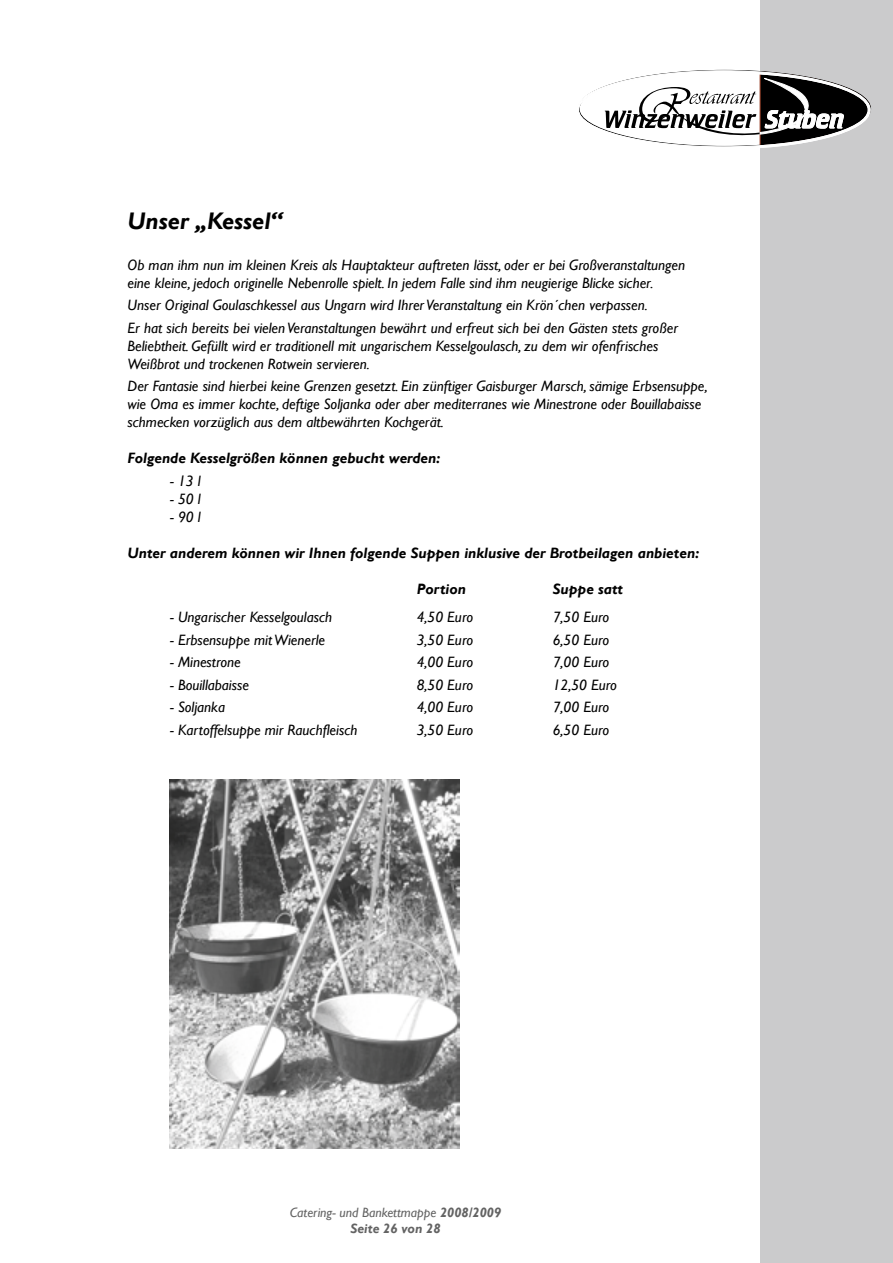
<style>
.page{position:relative;width:893px;height:1263px;background:#fff}
.page>*{position:absolute;margin:0;border:0;box-sizing:border-box;transform-origin:0 0}
.t1{font:italic 700 24px "Gill Sans";color:#000}
.t2{font:italic 15px/18px "Gill Sans";color:#000}
.t3{font:italic 700 15px "Gill Sans";color:#000}
.t4{font:italic 13.5px/16.2px "Gill Sans";color:#636363;text-align:center}
.s1{font-weight:700}
</style>
<div class="page">
<div style="left:760px;top:0;width:133px;height:1263px;background:#cbcbcc"></div>
<svg style="left:579px;top:71px;width:291px;height:77px"></svg>
<img style="left:169px;top:780px;width:291px;height:368px">
<h1 class="t1" style="left:128px;top:207px;width:156px">Unser „Kessel“</h1>
<p class="t2" style="left:128px;top:256px;width:559px">Ob man ihm nun im kleinen Kreis als Hauptakteur auftreten lässt, oder er bei Großveranstaltungen eine kleine, jedoch originelle Nebenrolle spielt. In jedem Falle sind ihm neugierige Blicke sicher.</p>
<p class="t2" style="left:128px;top:294px;width:552px;line-height:22.5px">Unser Original Goulaschkessel aus Ungarn wird Ihrer Veranstaltung ein Krön´chen verpassen.<br>Er hat sich bereits bei vielen Veranstaltungen bewährt und erfreut sich bei den Gästen stets großer</p>
<p class="t2" style="left:128px;top:337px;width:532px">Beliebtheit. Gefüllt wird er traditionell mit ungarischem Kesselgoulasch, zu dem wir ofenfrisches<br>Weißbrot und trockenen Rotwein servieren.</p>
<p class="t2" style="left:128px;top:377px;width:582px">Der Fantasie sind hierbei keine Grenzen gesetzt. Ein zünftiger Gaisburger Marsch, sämige Erbsensuppe, wie Oma es immer kochte, deftige Soljanka oder aber mediterranes wie Minestrone oder Bouillabaisse schmecken vorzüglich aus dem altbewährten Kochgerät.</p>
<p class="t3" style="left:128px;top:449px;width:314px">Folgende Kesselgrößen können gebucht werden:</p>
<p class="t2" style="left:170px;top:472px;width:32px">- 13 l</p>
<p class="t2" style="left:170px;top:490px;width:32px">- 50 l</p>
<p class="t2" style="left:170px;top:508px;width:32px">- 90 l</p>
<p class="t3" style="left:128px;top:544px;width:573px">Unter anderem können wir Ihnen folgende Suppen inklusive der Brotbeilagen anbieten:</p>
<p class="t3" style="left:417px;top:580px;width:51px">Portion</p>
<p class="t3" style="left:553px;top:580px;width:72px">Suppe satt</p>
<p class="t2" style="left:170px;top:608px;width:164px">- Ungarischer Kesselgoulasch</p>
<p class="t2" style="left:417px;top:608px;width:58px">4,50 Euro</p>
<p class="t2" style="left:553px;top:608px;width:58px">7,50 Euro</p>
<p class="t2" style="left:170px;top:631px;width:157px">- Erbsensuppe mit Wienerle</p>
<p class="t2" style="left:417px;top:631px;width:58px">3,50 Euro</p>
<p class="t2" style="left:553px;top:631px;width:58px">6,50 Euro</p>
<p class="t2" style="left:170px;top:653px;width:72px">- Minestrone</p>
<p class="t2" style="left:417px;top:653px;width:58px">4,00 Euro</p>
<p class="t2" style="left:553px;top:653px;width:58px">7,00 Euro</p>
<p class="t2" style="left:170px;top:676px;width:80px">- Bouillabaisse</p>
<p class="t2" style="left:417px;top:676px;width:58px">8,50 Euro</p>
<p class="t2" style="left:553px;top:676px;width:66px">12,50 Euro</p>
<p class="t2" style="left:170px;top:698px;width:57px">- Soljanka</p>
<p class="t2" style="left:417px;top:698px;width:58px">4,00 Euro</p>
<p class="t2" style="left:553px;top:698px;width:58px">7,00 Euro</p>
<p class="t2" style="left:170px;top:721px;width:189px">- Kartoffelsuppe mir Rauchfleisch</p>
<p class="t2" style="left:417px;top:721px;width:58px">3,50 Euro</p>
<p class="t2" style="left:553px;top:721px;width:58px">6,50 Euro</p>
<p class="t4" style="left:290px;top:1204px;width:213px">Catering- und Bankettmappe <span class="s1">2008/2009<br>Seite 26 von 28</span></p>
</div>
